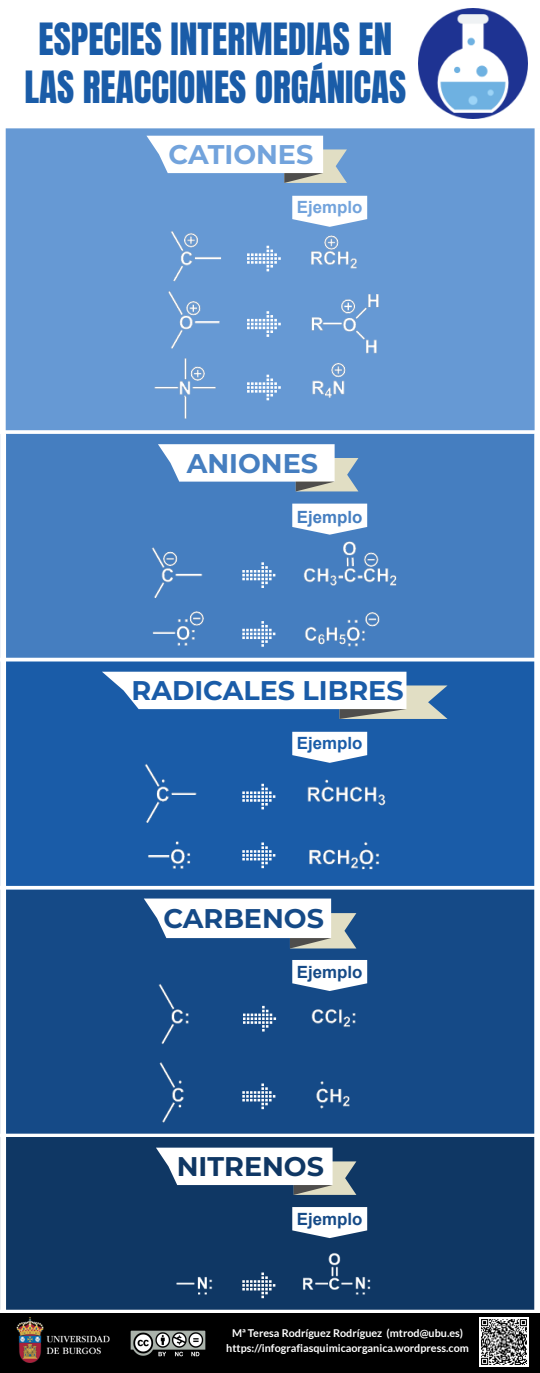
<style>
.page{position:relative;width:540px;height:1373px;background:#fff}
.page>*{position:absolute;margin:0;border:0;box-sizing:border-box;transform-origin:0 0}
.t1{font:37.14px/47.9px "Anton";color:#1a5ca8;text-align:center}
.t2{font:700 27px "Montserrat";color:#1a5ca8}
.t3{font:700 27px "Montserrat";color:#72a3dc}
.t4{font:700 27px "Montserrat";color:#154a87}
.t5{font:700 27px "Montserrat";color:#0f3764}
.t6{font:700 27px "Montserrat";color:#457ec0}
.t7{font:700 16.86px "Arial";color:#154a87}
.t8{font:700 16.86px "Arial";color:#72a3dc}
.t9{font:700 16.86px "Arial";color:#457ec0}
.t10{font:700 16.86px "Arial";color:#1a5ca8}
.t11{font:700 10.8px "Lato";color:#fff}
</style>
<div class="page">
<img style="left:418px;top:9px;width:110px;height:109px">
<div style="left:0;top:128px;width:540px;height:306px;background:#6699d4"></div>
<hr style="left:0;top:128px;width:540px;height:1px;background:#fff">
<div style="left:0;top:128px;width:6px;height:306px;background:#fff"></div>
<div style="left:535px;top:128px;width:5px;height:306px;background:#fff"></div>
<svg style="left:146px;top:136px;width:201px;height:47px"></svg>
<img style="left:154px;top:231px;width:225px;height:188px">
<svg style="left:292px;top:196px;width:75px;height:31px"></svg>
<svg style="left:5px;top:430px;width:530px;height:4px;fill:#fcfdfe"></svg>
<div style="left:0;top:434px;width:540px;height:228px;background:#457ec0"></div>
<div style="left:0;top:434px;width:6px;height:228px;background:#fff"></div>
<div style="left:534px;top:434px;width:6px;height:228px;background:#fff"></div>
<svg style="left:158px;top:444px;width:200px;height:47px"></svg>
<svg style="left:292px;top:504px;width:75px;height:31px"></svg>
<img style="left:151px;top:541px;width:246px;height:106px">
<svg style="left:242px;top:621px;width:33px;height:26px"></svg>
<svg style="left:242px;top:562px;width:33px;height:26px"></svg>
<hr style="left:0;top:658px;width:540px;height:3px;background:#fff">
<div style="left:0;top:662px;width:540px;height:228px;background:#1a5ca8"></div>
<div style="left:0;top:662px;width:6px;height:228px;background:#fff"></div>
<div style="left:534px;top:662px;width:6px;height:228px;background:#fff"></div>
<svg style="left:102px;top:672px;width:346px;height:47px"></svg>
<svg style="left:292px;top:732px;width:75px;height:31px"></svg>
<hr style="left:0;top:886px;width:540px;height:3px;background:#fff">
<img style="left:144px;top:763px;width:242px;height:107px">
<div style="left:0;top:890px;width:540px;height:247px;background:#154a87"></div>
<div style="left:0;top:890px;width:6px;height:247px;background:#fff"></div>
<div style="left:534px;top:890px;width:6px;height:247px;background:#fff"></div>
<svg style="left:144px;top:898px;width:212px;height:50px"></svg>
<div style="left:292px;top:960px;width:75px;height:25px;background:#fff"></div>
<hr style="left:0;top:1134px;width:540px;height:3px;background:#fff">
<img style="left:158px;top:982px;width:202px;height:141px">
<svg style="left:243px;top:1006px;width:33px;height:25px"></svg>
<svg style="left:242px;top:1083px;width:33px;height:26px"></svg>
<div style="left:0;top:1137px;width:540px;height:176px;background:#0f3764"></div>
<div style="left:0;top:1137px;width:6px;height:176px;background:#fff"></div>
<div style="left:534px;top:1137px;width:6px;height:176px;background:#fff"></div>
<svg style="left:156px;top:1148px;width:200px;height:47px"></svg>
<svg style="left:292px;top:1207px;width:75px;height:31px"></svg>
<img style="left:176px;top:1253px;width:195px;height:45px">
<hr style="left:0;top:1310px;width:540px;height:3px;background:#fff">
<div style="left:0;top:1313px;width:540px;height:60px;background:#000"></div>
<img style="left:16px;top:1318px;width:94px;height:44px">
<img style="left:130px;top:1330px;width:76px;height:27px">
<img style="left:480px;top:1318px;width:49px;height:48px">
<p class="t1" style="left:24px;top:16px;width:383px">ESPECIES INTERMEDIAS EN<br>LAS REACCIONES ORGÁNICAS</p>
<p class="t3" style="left:169px;top:138px;width:146px">CATIONES</p>
<p class="t8" style="left:297px;top:198px;width:67px">Ejemplo</p>
<p class="t6" style="left:187px;top:446px;width:133px">ANIONES</p>
<p class="t9" style="left:297px;top:507px;width:67px">Ejemplo</p>
<p class="t2" style="left:132px;top:674px;width:274px">RADICALES LIBRES</p>
<p class="t10" style="left:297px;top:734px;width:67px">Ejemplo</p>
<p class="t4" style="left:163px;top:902px;width:162px">CARBENOS</p>
<p class="t7" style="left:297px;top:962px;width:67px">Ejemplo</p>
<p class="t5" style="left:177px;top:1150px;width:149px">NITRENOS</p>
<p class="t7" style="left:297px;top:1209px;width:67px">Ejemplo</p>
<p class="t11" style="left:232px;top:1326px;width:233px">Mª Teresa Rodríguez Rodríguez (mtrod@ubu.es)</p>
<p class="t11" style="left:226px;top:1341px;width:244px">https://infografiasquimicaorganica.wordpress.com</p>
</div>
